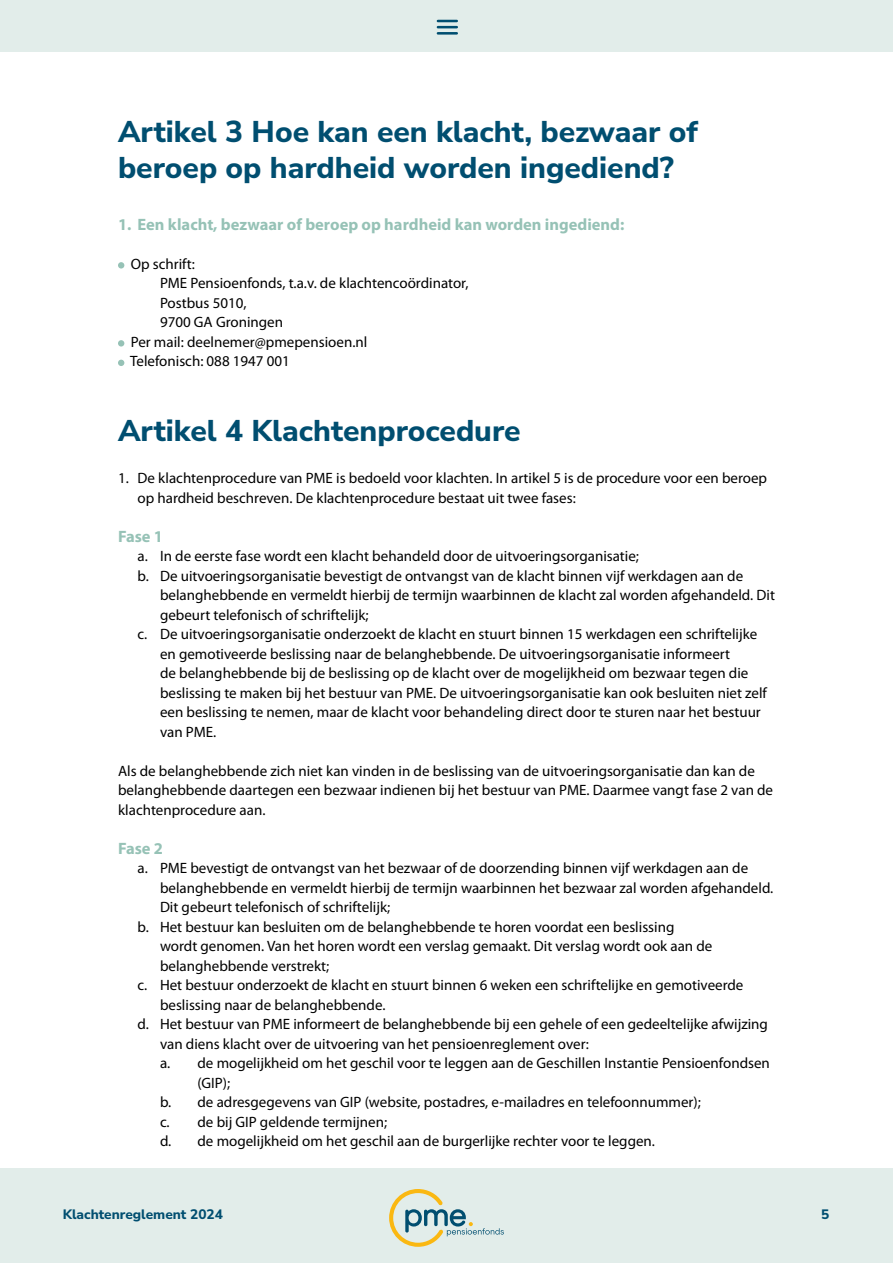
<style>
.page{position:relative;width:893px;height:1263px;background:#fff}
.page>*{position:absolute;margin:0;border:0;box-sizing:border-box;transform-origin:0 0}
.t1{font:800 30px/36px "Nunito Sans";color:#004e70}
.t2{font:700 16.5px "Myriad Pro";color:#96c2b6}
.t3{font:15px/19.5px "Myriad Pro";color:#000}
.t4{font:800 13.65px "Nunito Sans";color:#004e70}
</style>
<div class="page">
<div style="left:0;top:1169px;width:893px;height:94px;background:#e2edea"></div>
<div style="left:0;top:0;width:893px;height:51px;background:#e2edea"></div>
<svg style="left:389px;top:1189px;width:115px;height:58px"></svg>
<svg style="left:438px;top:20px;width:19px;height:8px"></svg>
<hr style="left:438px;top:32px;width:19px;height:3px;background:#004e70">
<div style="left:118px;top:262px;width:6px;height:7px;background:#96c2b6;border-radius:50%"></div>
<div style="left:118px;top:340px;width:6px;height:7px;background:#96c2b6;border-radius:50%"></div>
<svg style="left:118px;top:360px;width:6px;height:6px"></svg>
<h1 class="t1" style="left:118px;top:112px;width:581px">Artikel 3 Hoe kan een klacht, bezwaar of beroep op hardheid worden ingediend?</h1>
<p class="t2" style="left:118px;top:213px;width:508px">1. Een klacht, bezwaar of beroep op hardheid kan worden ingediend:</p>
<p class="t3" style="left:131px;top:253px;width:66px">Op schrift:</p>
<p class="t3" style="left:160px;top:273px;width:310px">PME Pensioenfonds, t.a.v. de klachtencoördinator,</p>
<p class="t3" style="left:160px;top:292px;width:88px">Postbus 5010,</p>
<p class="t3" style="left:160px;top:312px;width:125px">9700 GA Groningen</p>
<p class="t3" style="left:131px;top:331px;width:238px">Per mail: deelnemer@pmepensioen.nl</p>
<p class="t3" style="left:130px;top:351px;width:161px">Telefonisch: 088 1947 001</p>
<h1 class="t1" style="left:118px;top:411px;width:404px">Artikel 4 Klachtenprocedure</h1>
<p class="t3" style="left:137px;top:468px;width:631px;text-indent:-20px">1. De klachtenprocedure van PME is bedoeld voor klachten. In artikel 5 is de procedure voor een beroep op hardheid beschreven. De klachtenprocedure bestaat uit twee fases:</p>
<p class="t2" style="left:118px;top:525px;width:47px">Fase 1</p>
<p class="t3" style="left:137px;top:546px;width:503px">a. In de eerste fase wordt een klacht behandeld door de uitvoeringsorganisatie;</p>
<p class="t3" style="left:137px;top:565px;width:607px">b. De uitvoeringsorganisatie bevestigt de ontvangst van de klacht binnen vijf werkdagen aan de</p>
<p class="t3" style="left:160px;top:585px;width:616px">belanghebbende en vermeldt hierbij de termijn waarbinnen de klacht zal worden afgehandeld. Dit</p>
<p class="t3" style="left:160px;top:604px;width:210px">gebeurt telefonisch of schriftelijk;</p>
<p class="t3" style="left:137px;top:624px;width:621px">c. De uitvoeringsorganisatie onderzoekt de klacht en stuurt binnen 15 werkdagen een schriftelijke</p>
<p class="t3" style="left:160px;top:643px;width:572px">en gemotiveerde beslissing naar de belanghebbende. De uitvoeringsorganisatie informeert</p>
<p class="t3" style="left:160px;top:663px;width:590px">de belanghebbende bij de beslissing op de klacht over de mogelijkheid om bezwaar tegen die</p>
<p class="t3" style="left:160px;top:682px;width:608px">beslissing te maken bij het bestuur van PME. De uitvoeringsorganisatie kan ook besluiten niet zelf</p>
<p class="t3" style="left:160px;top:702px;width:602px">een beslissing te nemen, maar de klacht voor behandeling direct door te sturen naar het bestuur</p>
<p class="t3" style="left:160px;top:721px;width:58px">van PME.</p>
<p class="t3" style="left:118px;top:760px;width:657px">Als de belanghebbende zich niet kan vinden in de beslissing van de uitvoeringsorganisatie dan kan de belanghebbende daartegen een bezwaar indienen bij het bestuur van PME. Daarmee vangt fase 2 van de klachtenprocedure aan.</p>
<p class="t2" style="left:118px;top:837px;width:47px">Fase 2</p>
<p class="t3" style="left:137px;top:858px;width:612px">a. PME bevestigt de ontvangst van het bezwaar of de doorzending binnen vijf werkdagen aan de</p>
<p class="t3" style="left:160px;top:877px;width:615px">belanghebbende en vermeldt hierbij de termijn waarbinnen het bezwaar zal worden afgehandeld.</p>
<p class="t3" style="left:160px;top:897px;width:232px">Dit gebeurt telefonisch of schriftelijk;</p>
<p class="t3" style="left:137px;top:916px;width:538px">b. Het bestuur kan besluiten om de belanghebbende te horen voordat een beslissing</p>
<p class="t3" style="left:160px;top:936px;width:554px">wordt genomen. Van het horen wordt een verslag gemaakt. Dit verslag wordt ook aan de</p>
<p class="t3" style="left:160px;top:955px;width:171px">belanghebbende verstrekt;</p>
<p class="t3" style="left:137px;top:975px;width:607px">c. Het bestuur onderzoekt de klacht en stuurt binnen 6 weken een schriftelijke en gemotiveerde</p>
<p class="t3" style="left:160px;top:994px;width:227px">beslissing naar de belanghebbende.</p>
<p class="t3" style="left:137px;top:1014px;width:632px">d. Het bestuur van PME informeert de belanghebbende bij een gehele of een gedeeltelijke afwijzing</p>
<p class="t3" style="left:160px;top:1033px;width:430px">van diens klacht over de uitvoering van het pensioenreglement over:</p>
<p class="t3" style="left:160px;top:1053px;width:611px">a. de mogelijkheid om het geschil voor te leggen aan de Geschillen Instantie Pensioenfondsen</p>
<p class="t3" style="left:197px;top:1072px;width:34px">(GIP);</p>
<p class="t3" style="left:160px;top:1092px;width:542px">b. de adresgegevens van GIP (website, postadres, e-mailadres en telefoonnummer);</p>
<p class="t3" style="left:160px;top:1111px;width:229px">c. de bij GIP geldende termijnen;</p>
<p class="t3" style="left:160px;top:1131px;width:496px">d. de mogelijkheid om het geschil aan de burgerlijke rechter voor te leggen.</p>
<p class="t4" style="left:63px;top:1205px;width:162px">Klachtenreglement 2024</p>
<p class="t4" style="left:821px;top:1205px;width:10px">5</p>
</div>
